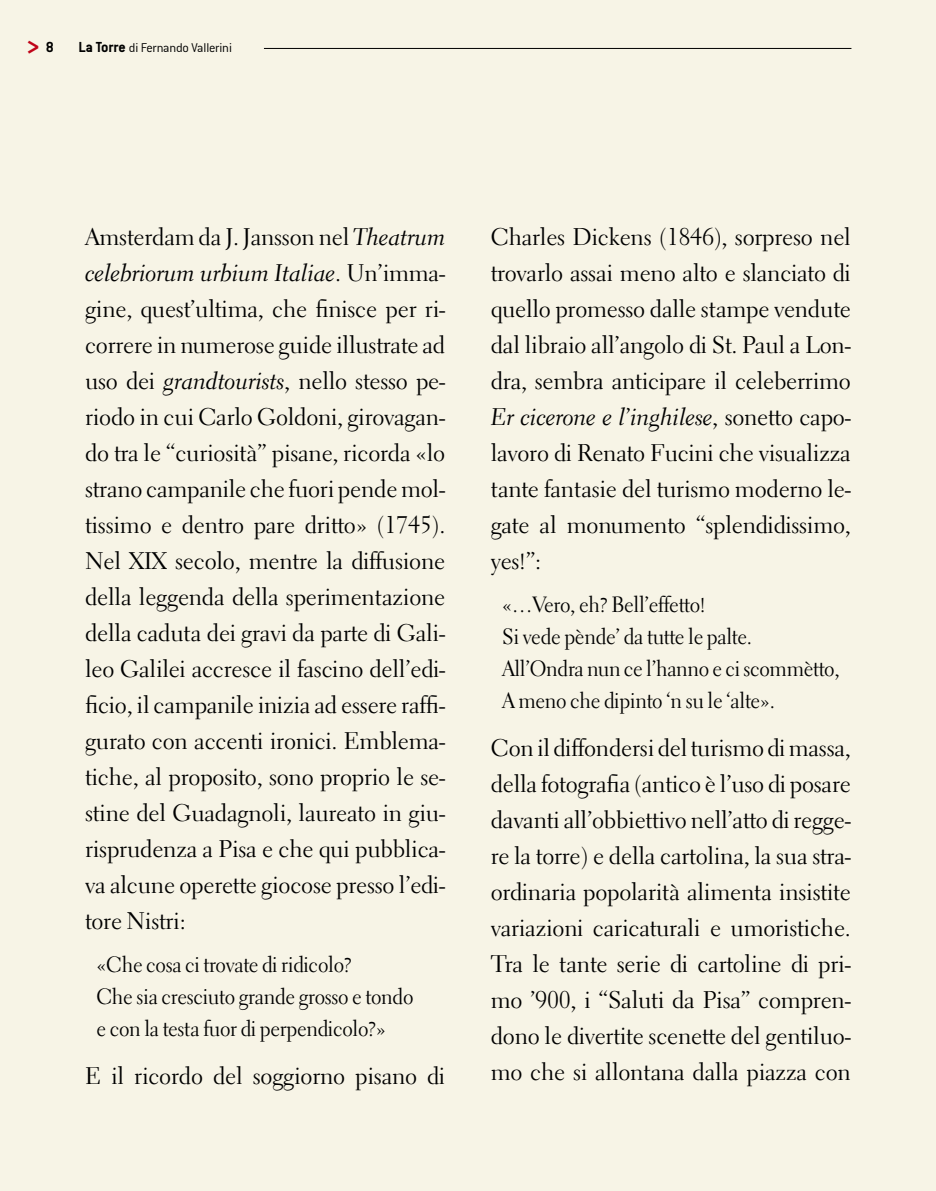
<style>
.page{position:relative;width:936px;height:1191px;background:#fff}
.page>*{position:absolute;margin:0;border:0;box-sizing:border-box;transform-origin:0 0}
.t1{font:700 28px "Conduit ITC";color:#c00418}
.t2{font:24px/36px "Electra LT Std";letter-spacing:-.01em;color:#000;text-align:justify}
.t3{font:24px "Electra LT Std Cursive";letter-spacing:-.01em;color:#000}
.t4{font:22px/32px "Electra LT Std";letter-spacing:-.015em;color:#000;scale:.95 1}
.t5{font:300 14px "Conduit ITC";letter-spacing:-.01em;color:#000}
.s1{font-size:16px;color:#000}
.s2{font-weight:700;font-size:16px}
.s3{font-family:"Electra LT Std Cursive"}
.s4{font-family:"Electra LT Std"}
</style>
<div class="page">
<div style="left:0;top:0;width:935px;height:1191px;background:#f7f4e6"></div>
<hr style="left:264px;top:48px;width:587px;height:1px;background:#000">
<p class="t1" style="left:26px;top:28px;width:30px">&gt; <span class="s1">8</span></p>
<p class="t5" style="left:78px;top:40px;width:155px"><span class="s2">La Torre</span> di Fernando Vallerini</p>
<p class="t2" style="left:85px;top:219px;width:361px">Amsterdam da J. Jansson nel <span class="s3">Theatrum</span></p>
<p class="t3" style="left:85px;top:258px;width:361px">celebriorum urbium Italiae<span class="s4">. Un’imma-</span></p>
<p class="t2" style="left:85px;top:291px;width:362px">gine, quest’ultima, che finisce per ri&shy;correre in numerose guide illustrate ad uso dei <span class="s3">grandtourists</span>, nello stesso pe&shy;riodo in cui Carlo Goldoni, girovagan&shy;do tra le “curiosità” pisane, ricorda «lo strano campanile che fuori pende mol&shy;tissimo e dentro pare dritto» (1745).<br>Nel XIX secolo, mentre la diffusione della leggenda della sperimentazione della caduta dei gravi da parte di Gali&shy;leo Galilei accresce il fascino dell’edi&shy;ficio, il campanile inizia ad essere raffi&shy;gurato con accenti ironici. Emblema&shy;tiche, al proposito, sono proprio le se&shy;stine del Guadagnoli, laureato in giu&shy;risprudenza a Pisa e che qui pubblica&shy;va alcune operette giocose presso l’edi&shy;tore Nistri:</p>
<p class="t4" style="left:96px;top:949px;width:335px">«Che cosa ci trovate di ridicolo?<br>Che sia cresciuto grande grosso e tondo e con la testa fuor di perpendicolo?»</p>
<p class="t2" style="left:85px;top:1057px;width:361px">E il ricordo del soggiorno pisano di</p>
<p class="t2" style="left:490px;top:219px;width:362px">Charles Dickens (1846), sorpreso nel trovarlo assai meno alto e slanciato di quello promesso dalle stampe vendute dal libraio all’angolo di St. Paul a Lon&shy;dra, sembra anticipare il celeberrimo</p>
<p class="t3" style="left:490px;top:402px;width:362px">Er cicerone e l’inghilese<span class="s4">, sonetto capo-</span></p>
<p class="t2" style="left:490px;top:435px;width:362px">lavoro di Renato Fucini che visualizza tante fantasie del turismo moderno le&shy;gate al monumento “splendidissimo, yes!”:</p>
<p class="t4" style="left:502px;top:589px;width:357px">«…Vero, eh? Bell’effetto!<br>Si vede pènde’ da tutte le palte.<br>All’Ondra nun ce l’hanno e ci scommètto, A meno che dipinto ‘n su le ‘alte».</p>
<p class="t2" style="left:490px;top:729px;width:362px">Con il diffondersi del turismo di massa, della fotografia (antico è l’uso di posare davanti all’obbiettivo nell’atto di regge&shy;re la torre) e della cartolina, la sua stra&shy;ordinaria popolarità alimenta insistite variazioni caricaturali e umoristiche.<br>Tra le tante serie di cartoline di pri&shy;mo ’900, i “Saluti da Pisa” compren&shy;dono le divertite scenette del gentiluo&shy;mo che si allontana dalla piazza con</p>
</div>
